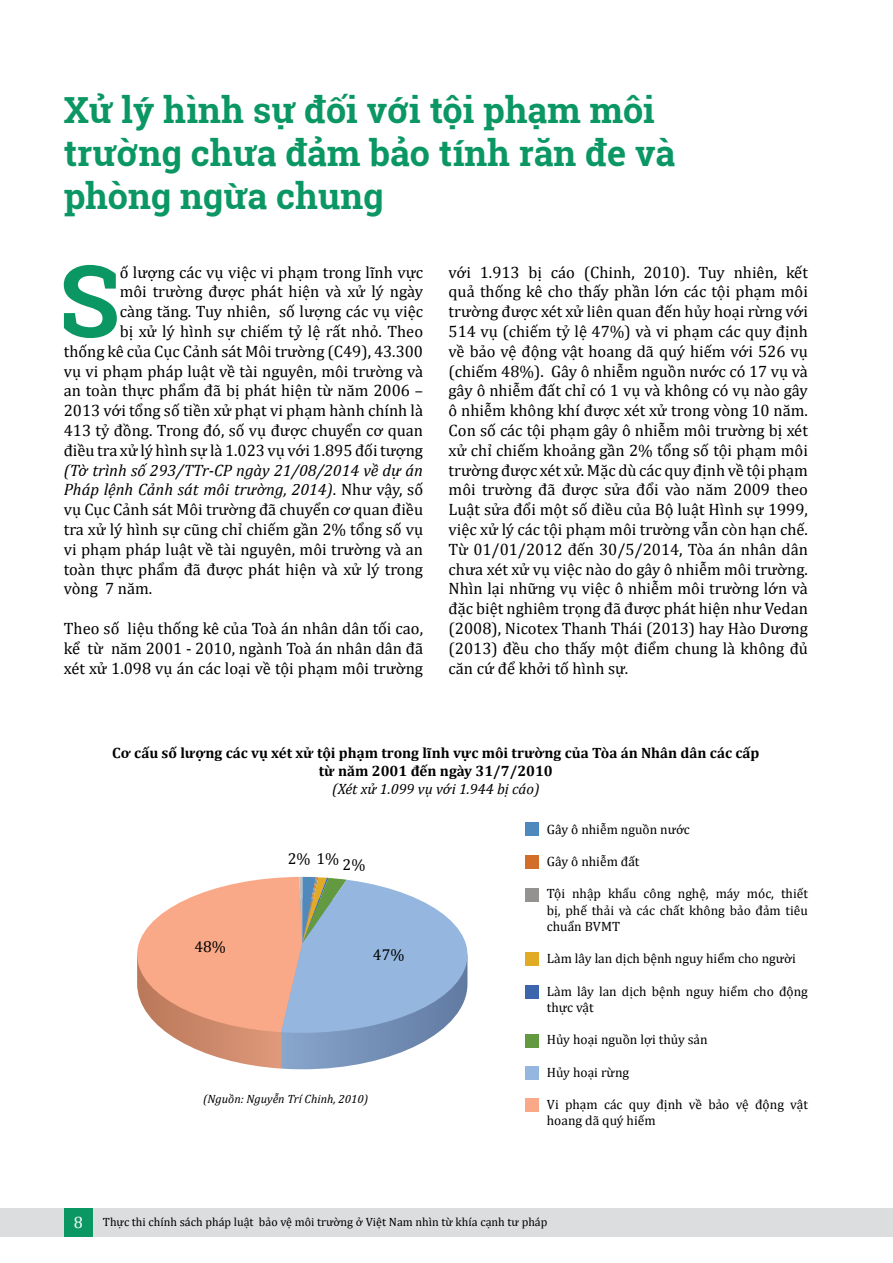
<style>
.page{position:relative;width:893px;height:1263px;background:#fff}
.page>*{position:absolute;margin:0;border:0;box-sizing:border-box;transform-origin:0 0}
.t1{font:700 100.05px "Roboto Slab";color:#0b9764}
.t2{font:700 36px/43.2px "Roboto Slab";color:#0b9764}
.t3{font:16.5px/19.8px "Cambria";color:#000;text-align:justify}
.t4{font:15.75px "Cambria";color:#000}
.t5{font:700 15px/18px "Cambria";color:#000;text-align:center}
.t6{font:italic 15px "Cambria";color:#000}
.t7{font:13.5px/16.2px "Cambria";color:#000}
.t8{font:12px "Cambria";color:#000}
.t9{font:italic 12px "Cambria";color:#000}
.s1{font-style:italic}
.s2{font-size:16.5px;color:#fff}
</style>
<div class="page">
<svg style="left:137px;top:877px;width:330px;height:192px"></svg>
<div style="left:526px;top:823px;width:13px;height:13px;background:#4e89bd"></div>
<div style="left:526px;top:855px;width:13px;height:13px;background:#d26e29"></div>
<div style="left:526px;top:889px;width:13px;height:13px;background:#939291"></div>
<div style="left:526px;top:953px;width:13px;height:13px;background:#e2ab25"></div>
<div style="left:526px;top:985px;width:13px;height:13px;background:#3d65ad"></div>
<div style="left:526px;top:1034px;width:13px;height:14px;background:#629941"></div>
<div style="left:526px;top:1066px;width:13px;height:13px;background:#95b6df"></div>
<div style="left:526px;top:1098px;width:13px;height:13px;background:#f9a987"></div>
<div style="left:0;top:1208px;width:893px;height:29px;background:#dcddde"></div>
<div style="left:64px;top:1208px;width:29px;height:29px;background:#0b9764"></div>
<h2 class="t2" style="left:64px;top:88px;width:613px">Xử lý hình sự đối với tội phạm môi trường chưa đảm bảo tính răn đe và phòng ngừa chung</h2>
<p class="t3" style="left:64px;top:262px;width:361px;text-align:right">ố lượng các vụ việc vi phạm trong lĩnh vực<br>môi trường được phát hiện và xử lý ngày<br>càng tăng. Tuy nhiên, số lượng các vụ việc<br>bị xử lý hình sự chiếm tỷ lệ rất nhỏ. Theo<br>thống kê của Cục Cảnh sát Môi trường (C49), 43.300 vụ vi phạm pháp luật về tài nguyên, môi trường và an toàn thực phẩm đã bị phát hiện từ năm 2006 – 2013 với tổng số tiền xử phạt vi phạm hành chính là 413 tỷ đồng. Trong đó, số vụ được chuyển cơ quan điều tra xử lý hình sự là 1.023 vụ với 1.895 đối tượng</p>
<p class="t3" style="left:64px;top:460px;width:361px"><span class="s1">(Tờ trình số 293/TTr-CP ngày 21/08/2014 về dự án Pháp lệnh Cảnh sát môi trường, 2014)</span>. Như vậy, số vụ Cục Cảnh sát Môi trường đã chuyển cơ quan điều tra xử lý hình sự cũng chỉ chiếm gần 2% tổng số vụ vi phạm pháp luật về tài nguyên, môi trường và an toàn thực phẩm đã được phát hiện và xử lý trong vòng 7 năm.</p>
<p class="t3" style="left:64px;top:618px;width:361px">Theo số liệu thống kê của Toà án nhân dân tối cao, kể từ năm 2001 - 2010, ngành Toà án nhân dân đã xét xử 1.098 vụ án các loại về tội phạm môi trường</p>
<h1 class="t1" style="left:59px;top:232px;width:62px">S</h1>
<p class="t3" style="left:449px;top:262px;width:361px">với 1.913 bị cáo (Chinh, 2010). Tuy nhiên, kết quả thống kê cho thấy phần lớn các tội phạm môi trường được xét xử liên quan đến hủy hoại rừng với 514 vụ (chiếm tỷ lệ 47%) và vi phạm các quy định về bảo vệ động vật hoang dã quý hiếm với 526 vụ (chiếm 48%). Gây ô nhiễm nguồn nước có 17 vụ và gây ô nhiễm đất chỉ có 1 vụ và không có vụ nào gây ô nhiễm không khí được xét xử trong vòng 10 năm.<br>Con số các tội phạm gây ô nhiễm môi trường bị xét xử chỉ chiếm khoảng gần 2% tổng số tội phạm môi trường được xét xử. Mặc dù các quy định về tội phạm môi trường đã được sửa đổi vào năm 2009 theo Luật sửa đổi một số điều của Bộ luật Hình sự 1999, việc xử lý các tội phạm môi trường vẫn còn hạn chế.<br>Từ 01/01/2012 đến 30/5/2014, Tòa án nhân dân chưa xét xử vụ việc nào do gây ô nhiễm môi trường.<br>Nhìn lại những vụ việc ô nhiễm môi trường lớn và đặc biệt nghiêm trọng đã được phát hiện như Vedan (2008), Nicotex Thanh Thái (2013) hay Hào Dương (2013) đều cho thấy một điểm chung là không đủ căn cứ để khởi tố hình sự.</p>
<p class="t5" style="left:112px;top:743px;width:649px">Cơ cấu số lượng các vụ xét xử tội phạm trong lĩnh vực môi trường của Tòa án Nhân dân các cấp từ năm 2001 đến ngày 31/7/2010</p>
<p class="t6" style="left:332px;top:778px;width:209px">(Xét xử 1.099 vụ với 1.944 bị cáo)</p>
<p class="t7" style="left:547px;top:821px;width:145px">Gây ô nhiễm nguồn nước</p>
<p class="t7" style="left:547px;top:853px;width:94px">Gây ô nhiễm đất</p>
<p class="t7" style="left:547px;top:886px;width:263px;text-align:justify">Tội nhập khẩu công nghệ, máy móc, thiết bị, phế thải và các chất không bảo đảm tiêu chuẩn BVMT</p>
<p class="t7" style="left:547px;top:950px;width:251px">Làm lây lan dịch bệnh nguy hiểm cho người</p>
<p class="t7" style="left:547px;top:983px;width:263px">Làm lây lan dịch bệnh nguy hiểm cho động thực vật</p>
<p class="t7" style="left:547px;top:1031px;width:162px">Hủy hoại nguồn lợi thủy sản</p>
<p class="t7" style="left:547px;top:1064px;width:84px">Hủy hoại rừng</p>
<p class="t7" style="left:547px;top:1096px;width:263px">Vi phạm các quy định về bảo vệ động vật hoang dã quý hiếm</p>
<p class="t4" style="left:288px;top:850px;width:79px">2% 1% 2%</p>
<p class="t4" style="left:194px;top:938px;width:33px">48%</p>
<p class="t4" style="left:373px;top:945px;width:33px">47%</p>
<p class="t9" style="left:203px;top:1091px;width:167px">(Nguồn: Nguyễn Trí Chinh, 2010)</p>
<p class="t8" style="left:74px;top:1215px;width:475px"><span class="s2">8</span> Thực thi chính sách pháp luật bảo vệ môi trường ở Việt Nam nhìn từ khía cạnh tư pháp</p>
</div>
